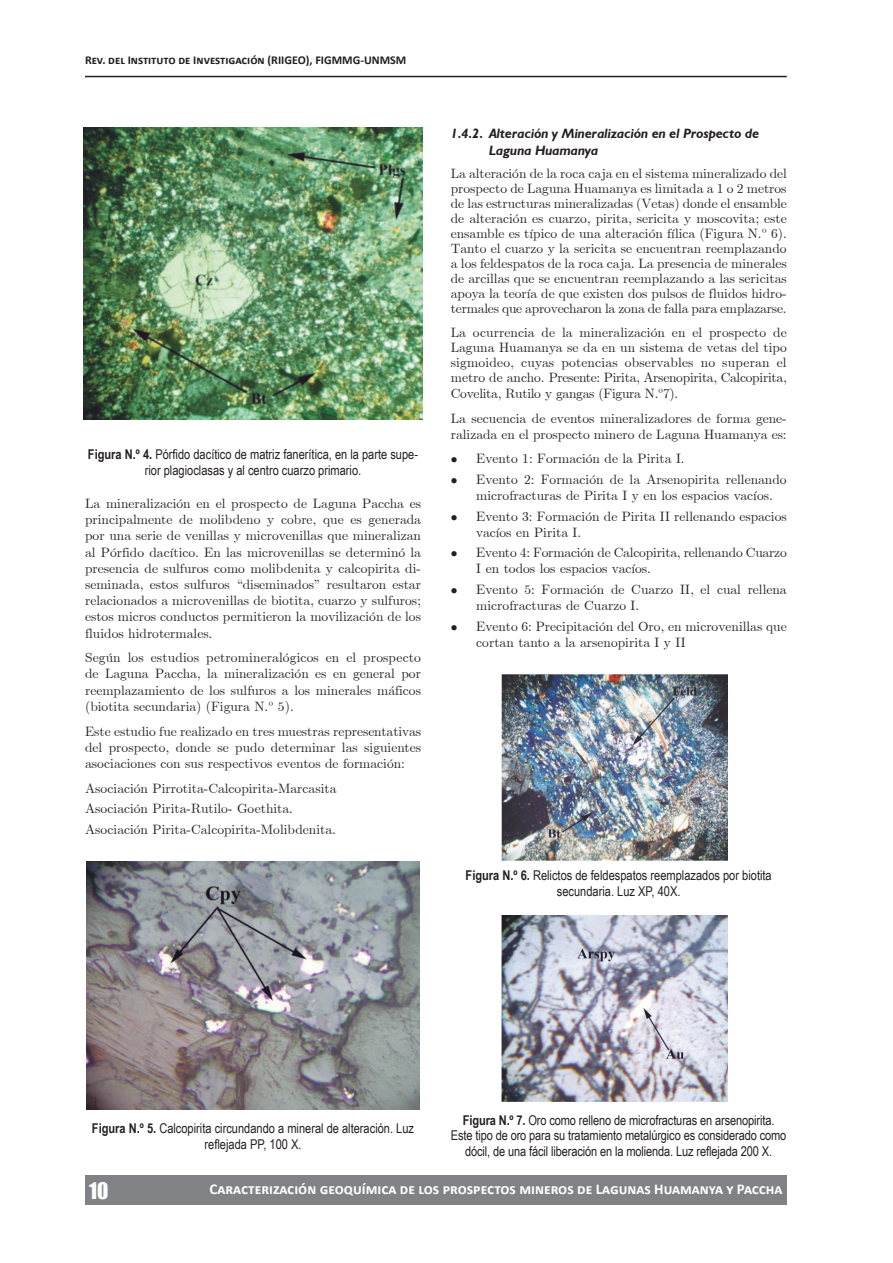
<style>
.page{position:relative;width:893px;height:1263px;background:#fff}
.page>*{position:absolute;margin:0;border:0;box-sizing:border-box;transform-origin:0 0}
.t1{font:21px "Impact";color:#fff}
.t2{font:700 15px "Calibri";color:#fff}
.t3{font:13.5px/16.2px "Euclid";color:#231f20}
.t4{font:13.5px/15.8px "Arial Narrow";color:#231f20;text-align:center}
.t5{font:italic 700 13.5px/16.2px "Humanist 521 BT";color:#231f20}
.t6{font:700 12px "Calibri";color:#231f20}
.s1{font-weight:700}
</style>
<div class="page">
<div style="left:85px;top:1175px;width:702px;height:30px;background:#808285"></div>
<hr style="left:85px;top:76px;width:702px;height:1px;background:#231f20">
<img style="left:83px;top:128px;width:340px;height:291px">
<img style="left:86px;top:862px;width:334px;height:248px">
<img style="left:502px;top:675px;width:226px;height:186px">
<img style="left:502px;top:915px;width:226px;height:187px">
<p class="t6" style="left:85px;top:52px;width:323px">Rev. del Instituto de Investigación (RIIGEO), FIGMMG-UNMSM</p>
<p class="t4" style="left:88px;top:446px;width:332px"><span class="s1">Figura N.º 4.</span> Pórfido dacítico de matriz fanerítica, en la parte supe&shy;rior plagioclasas y al centro cuarzo primario.</p>
<p class="t3" style="left:85px;top:495px;width:337px;text-align:justify">La mineralización en el prospecto de Laguna Paccha es principalmente de molibdeno y cobre, que es generada por una serie de venillas y microvenillas que mineralizan al Pórfido dacítico. En las microvenillas se determinó la presencia de sulfuros como molibdenita y calcopirita di&shy;seminada, estos sulfuros “diseminados” resultaron estar relacionados a microvenillas de biotita, cuarzo y sulfuros; estos micros conductos permitieron la movilización de los fluidos hidrotermales.</p>
<p class="t3" style="left:85px;top:650px;width:337px;text-align:justify">Según los estudios petromineralógicos en el prospecto de Laguna Paccha, la mineralización es en general por reemplazamiento de los sulfuros a los minerales máficos (biotita secundaria) (Figura N.º 5).</p>
<p class="t3" style="left:85px;top:723px;width:337px;text-align:justify">Este estudio fue realizado en tres muestras representativas del prospecto, donde se pudo determinar las siguientes asociaciones con sus respectivos eventos de formación:</p>
<p class="t3" style="left:85px;top:778px;width:253px;line-height:20.4px">Asociación Pirrotita-Calcopirita-Marcasita<br>Asociación Pirita-Rutilo- Goethita.<br>Asociación Pirita-Calcopirita-Molibdenita.</p>
<p class="t5" style="left:489px;top:125px;width:272px;text-indent:-38px">1.4.2. Alteración y Mineralización en el Prospecto de<br>Laguna Huamanya</p>
<p class="t3" style="left:451px;top:166px;width:338px;line-height:15px;text-align:justify">La alteración de la roca caja en el sistema mineralizado del prospecto de Laguna Huamanya es limitada a 1 o 2 metros de las estructuras mineralizadas (Vetas) donde el ensamble de alteración es cuarzo, pirita, sericita y moscovita; este ensamble es típico de una alteración fílica (Figura N.º 6).<br>Tanto el cuarzo y la sericita se encuentran reemplazando a los feldespatos de la roca caja. La presencia de minerales de arcillas que se encuentran reemplazando a las sericitas apoya la teoría de que existen dos pulsos de fluidos hidro&shy;termales que aprovecharon la zona de falla para emplazarse.</p>
<p class="t3" style="left:451px;top:325px;width:337px;line-height:15.3px;text-align:justify">La ocurrencia de la mineralización en el prospecto de Laguna Huamanya se da en un sistema de vetas del tipo sigmoideo, cuyas potencias observables no superan el metro de ancho. Presente: Pirita, Arsenopirita, Calcopirita, Covelita, Rutilo y gangas (Figura N.º7).</p>
<p class="t3" style="left:451px;top:410px;width:337px">La secuencia de eventos mineralizadores de forma gene&shy;ralizada en el prospecto minero de Laguna Huamanya es:</p>
<p class="t3" style="left:451px;top:451px;width:235px">• Evento 1: Formación de la Pirita I.</p>
<p class="t3" style="left:476px;top:471px;width:312px;text-indent:-26px">• Evento 2: Formación de la Arsenopirita rellenando microfracturas de Pirita I y en los espacios vacíos.</p>
<p class="t3" style="left:476px;top:508px;width:312px;text-indent:-26px">• Evento 3: Formación de Pirita II rellenando espacios vacíos en Pirita I.</p>
<p class="t3" style="left:476px;top:545px;width:312px;text-indent:-26px">• Evento 4: Formación de Calcopirita, rellenando Cuarzo<br>I en todos los espacios vacíos.</p>
<p class="t3" style="left:476px;top:581px;width:312px;text-indent:-26px">• Evento 5: Formación de Cuarzo II, el cual rellena microfracturas de Cuarzo I.</p>
<p class="t3" style="left:476px;top:618px;width:312px;text-indent:-26px">• Evento 6: Precipitación del Oro, en microvenillas que cortan tanto a la arsenopirita I y II</p>
<p class="t4" style="left:466px;top:867px;width:308px"><span class="s1">Figura N.º 6.</span> Relictos de feldespatos reemplazados por biotita secundaria. Luz XP, 40X.</p>
<p class="t4" style="left:92px;top:1120px;width:324px"><span class="s1">Figura N.º 5.</span> Calcopirita circundando a mineral de alteración. Luz reflejada PP, 100 X.</p>
<p class="t4" style="left:451px;top:1111px;width:337px"><span class="s1">Figura N.º 7.</span> Oro como relleno de microfracturas en arsenopirita.<br>Este tipo de oro para su tratamiento metalúrgico es considerado como dócil, de una fácil liberación en la molienda. Luz reflejada 200 X.</p>
<h1 class="t1" style="left:89px;top:1174px;width:21px">10</h1>
<p class="t2" style="left:210px;top:1179px;width:574px">Caracterización geoquímica de los prospectos mineros de Lagunas Huamanya y Paccha</p>
</div>
